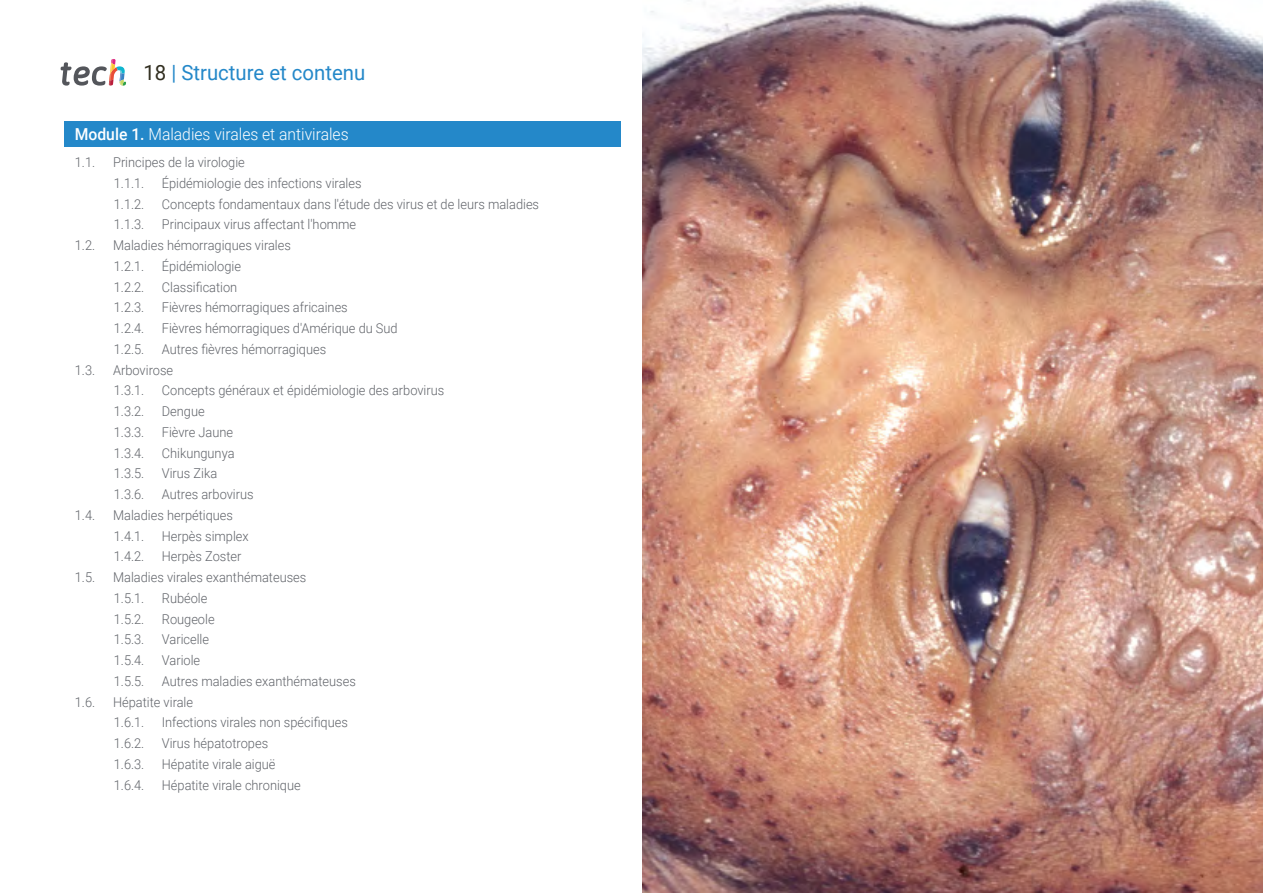
<style>
.page{position:relative;width:1263px;height:893px;background:#fff}
.page>*{position:absolute;margin:0;border:0;box-sizing:border-box;transform-origin:0 0}
.t1{font:21px "Roboto";color:#2488c9}
.t2{font:300 16.5px "Roboto";color:#fff;scale:.95 1}
.t3{font:300 13.5px/20.7px "Roboto";color:#61646a;scale:.95 1}
.s1{color:#312e20}
.s2{font-weight:500}
</style>
<div class="page">
<img style="left:642px;top:0;width:621px;height:893px">
<div style="left:64px;top:121px;width:557px;height:25px;background:#2488c9"></div>
<svg style="left:61px;top:59px;width:65px;height:27px"></svg>
<h1 class="t1" style="left:144px;top:57px;width:223px"><span class="s1">18</span> | Structure et contenu</h1>
<p class="t2" style="left:75px;top:123px;width:290px"><span class="s2">Module 1.</span> Maladies virales et antivirales</p>
<p class="t3" style="left:75px;top:151px;width:23px">1.1.</p>
<p class="t3" style="left:113px;top:151px;width:140px">Principes de la virologie<br>1.1.1.</p>
<p class="t3" style="left:162px;top:172px;width:212px">Épidémiologie des infections virales</p>
<p class="t3" style="left:114px;top:193px;width:34px">1.1.2.</p>
<p class="t3" style="left:162px;top:193px;width:399px">Concepts fondamentaux dans l'étude des virus et de leurs maladies</p>
<p class="t3" style="left:114px;top:214px;width:34px">1.1.3.</p>
<p class="t3" style="left:162px;top:214px;width:206px">Principaux virus affectant l'homme</p>
<p class="t3" style="left:75px;top:234px;width:23px">1.2.</p>
<p class="t3" style="left:113px;top:234px;width:189px">Maladies hémorragiques virales<br>1.2.1.</p>
<p class="t3" style="left:162px;top:255px;width:85px">Épidémiologie</p>
<p class="t3" style="left:114px;top:276px;width:34px">1.2.2.</p>
<p class="t3" style="left:162px;top:276px;width:81px">Classification</p>
<p class="t3" style="left:114px;top:297px;width:34px">1.2.3.</p>
<p class="t3" style="left:162px;top:297px;width:197px">Fièvres hémorragiques africaines</p>
<p class="t3" style="left:114px;top:317px;width:34px">1.2.4.</p>
<p class="t3" style="left:162px;top:317px;width:250px">Fièvres hémorragiques d'Amérique du Sud</p>
<p class="t3" style="left:114px;top:338px;width:34px">1.2.5.</p>
<p class="t3" style="left:162px;top:338px;width:174px">Autres fièvres hémorragiques</p>
<p class="t3" style="left:75px;top:359px;width:23px">1.3.</p>
<p class="t3" style="left:113px;top:359px;width:65px">Arbovirose<br>1.3.1.</p>
<p class="t3" style="left:162px;top:380px;width:299px">Concepts généraux et épidémiologie des arbovirus</p>
<p class="t3" style="left:114px;top:400px;width:34px">1.3.2.</p>
<p class="t3" style="left:162px;top:400px;width:47px">Dengue</p>
<p class="t3" style="left:114px;top:421px;width:34px">1.3.3.</p>
<p class="t3" style="left:162px;top:421px;width:77px">Fièvre Jaune</p>
<p class="t3" style="left:114px;top:442px;width:34px">1.3.4.</p>
<p class="t3" style="left:162px;top:442px;width:78px">Chikungunya</p>
<p class="t3" style="left:114px;top:463px;width:34px">1.3.5.</p>
<p class="t3" style="left:162px;top:463px;width:60px">Virus Zika</p>
<p class="t3" style="left:114px;top:483px;width:34px">1.3.6.</p>
<p class="t3" style="left:162px;top:483px;width:98px">Autres arbovirus</p>
<p class="t3" style="left:75px;top:504px;width:23px">1.4.</p>
<p class="t3" style="left:113px;top:504px;width:128px">Maladies herpétiques<br>1.4.1.</p>
<p class="t3" style="left:162px;top:525px;width:93px">Herpès simplex</p>
<p class="t3" style="left:114px;top:546px;width:34px">1.4.2.</p>
<p class="t3" style="left:162px;top:546px;width:85px">Herpès Zoster</p>
<p class="t3" style="left:75px;top:566px;width:23px">1.5.</p>
<p class="t3" style="left:113px;top:566px;width:205px">Maladies virales exanthémateuses<br>1.5.1.</p>
<p class="t3" style="left:162px;top:587px;width:50px">Rubéole</p>
<p class="t3" style="left:114px;top:608px;width:34px">1.5.2.</p>
<p class="t3" style="left:162px;top:608px;width:57px">Rougeole</p>
<p class="t3" style="left:114px;top:629px;width:34px">1.5.3.</p>
<p class="t3" style="left:162px;top:629px;width:51px">Varicelle</p>
<p class="t3" style="left:114px;top:649px;width:34px">1.5.4.</p>
<p class="t3" style="left:162px;top:649px;width:42px">Variole</p>
<p class="t3" style="left:114px;top:670px;width:34px">1.5.5.</p>
<p class="t3" style="left:162px;top:670px;width:206px">Autres maladies exanthémateuses</p>
<p class="t3" style="left:75px;top:691px;width:23px">1.6.</p>
<p class="t3" style="left:113px;top:691px;width:86px">Hépatite virale<br>1.6.1.</p>
<p class="t3" style="left:162px;top:712px;width:197px">Infections virales non spécifiques</p>
<p class="t3" style="left:114px;top:732px;width:34px">1.6.2.</p>
<p class="t3" style="left:162px;top:732px;width:113px">Virus hépatotropes</p>
<p class="t3" style="left:114px;top:753px;width:34px">1.6.3.</p>
<p class="t3" style="left:162px;top:753px;width:121px">Hépatite virale aiguë</p>
<p class="t3" style="left:114px;top:774px;width:34px">1.6.4.</p>
<p class="t3" style="left:162px;top:774px;width:148px">Hépatite virale chronique</p>
</div>
